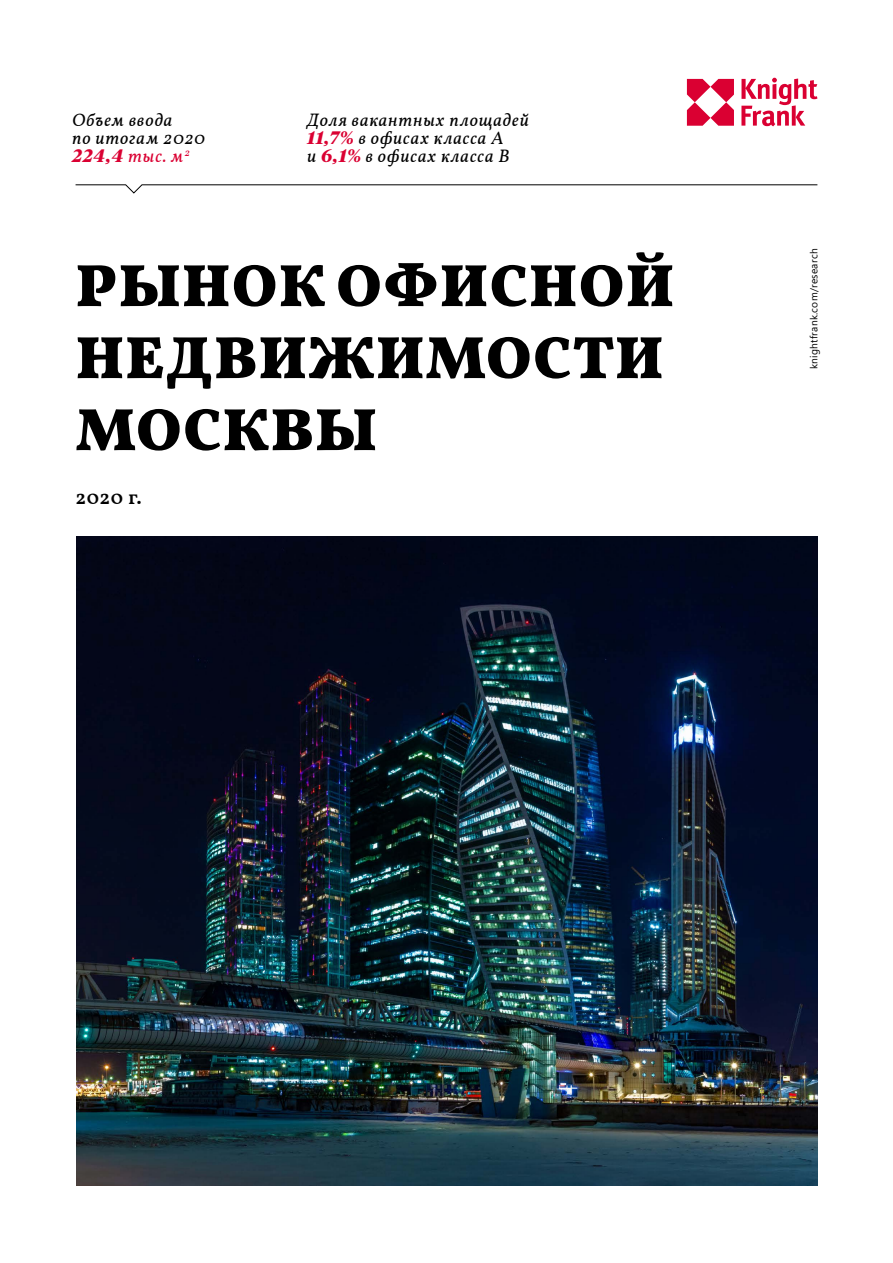
<style>
.page{position:relative;width:893px;height:1263px;background:#fff}
.page>*{position:absolute;margin:0;border:0;box-sizing:border-box;transform-origin:0 0}
.t1{font:900 60px/72px "Vollkorn";letter-spacing:.025em;color:#000}
.t2{font:600 20.25px "Vollkorn";color:#000}
.t3{font:italic 18px/18px "Vollkorn";letter-spacing:.055em;color:#000}
.t4{font:italic 700 18px "Tiempos Headline";color:#da0032}
.t5{font:10.2px "Segoe UI";letter-spacing:.025em;color:#000}
.s1{font-family:"Vollkorn";font-weight:400}
.s2{font-family:"Tiempos Headline";font-weight:700;color:#da0032}
</style>
<div class="page">
<img style="left:76px;top:536px;width:741px;height:649px">
<svg style="left:75px;top:184px;width:743px;height:10px"></svg>
<svg style="left:687px;top:79px;width:47px;height:47px"></svg>
<svg style="left:741px;top:78px;width:76px;height:48px"></svg>
<p class="t3" style="left:72px;top:111px;width:134px">Объем ввода<br>по итогам 2020</p>
<p class="t4" style="left:72px;top:143px;width:119px">224,4 <span class="s1">тыс. м</span><sup>2</sup></p>
<p class="t3" style="left:307px;top:111px;width:223px">Доля вакантных площадей<br><span class="s2">11,7%</span> в офисах класса А<br>и <span class="s2">6,1%</span> в офисах класса В</p>
<h1 class="t1" style="left:76px;top:251px;width:600px">РЫНОК ОФИСНОЙ<br>НЕДВИЖИМОСТИ<br>МОСКВЫ</h1>
<p class="t5" style="left:804px;top:369px;width:122px;rotate:-90deg">knightfrank.com/research</p>
<p class="t2" style="left:76px;top:482px;width:68px">2020 г.</p>
</div>
